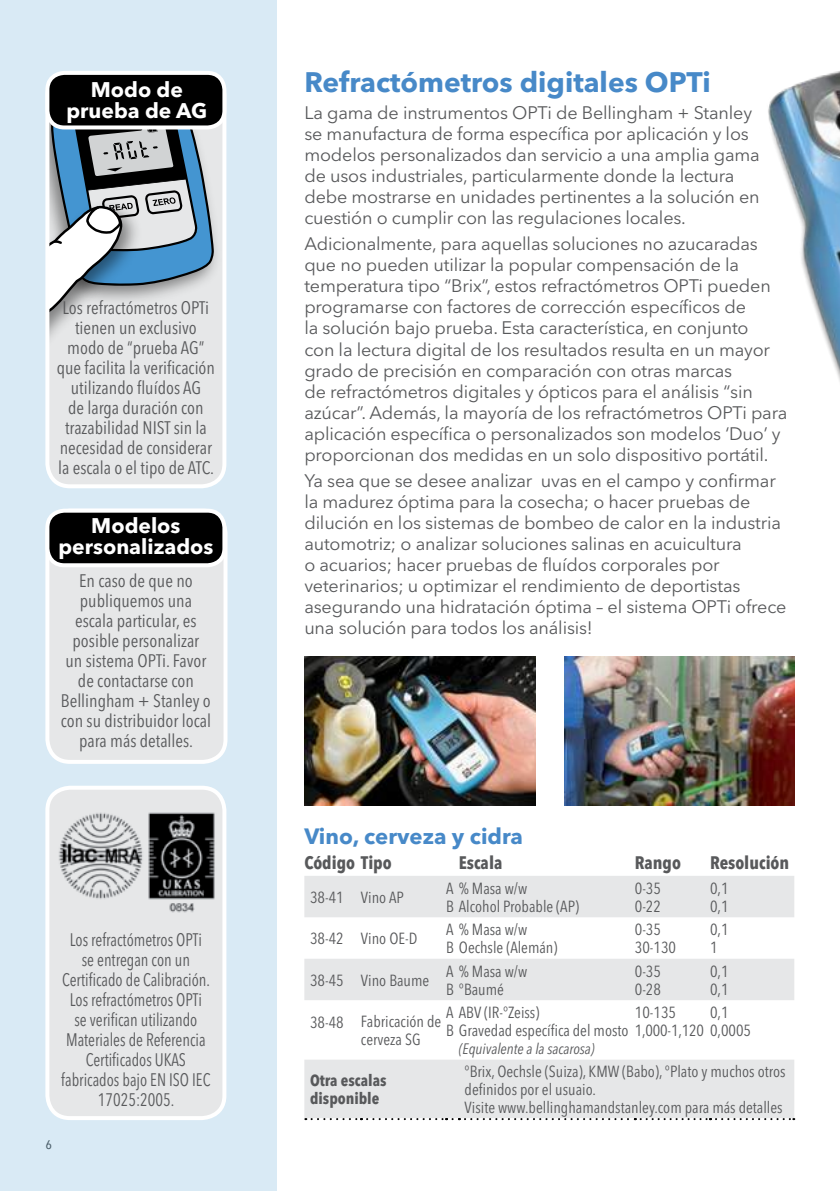
<style>
.page{position:relative;width:840px;height:1191px;background:#fff}
.page>*{position:absolute;margin:0;border:0;box-sizing:border-box;transform-origin:0 0}
.t1{font:700 28px "Avenir Next LT Pro";color:#4789c8}
.t2{font:700 22px "Avenir Next LT Pro";color:#4789c8}
.t3{font:700 21px/21px "Avenir Next LT Pro";color:#fff;text-align:center}
.t4{font:18px/21px "Avenir Next LT Pro";letter-spacing:-.01em;color:#58595b}
.t5{font:condensed 18px/20px "Avenir Next LT Pro";color:#58595b;text-align:center}
.t6{font:condensed 18px/20px "Avenir Next LT Pro";color:#58595b;text-align:center;scale:.9 1}
.t7{font:700 condensed 18px "Avenir Next LT Pro";color:#58595b}
.t8{font:condensed 16px/18px "Avenir Next LT Pro";color:#58595b}
.t9{font:700 condensed 16px/18px "Avenir Next LT Pro";color:#58595b}
.t10{font:italic condensed 15px "Avenir Next LT Pro";color:#58595b}
</style>
<div class="page">
<img style="left:304px;top:656px;width:231px;height:149px">
<div style="left:0;top:0;width:276px;height:1191px;background:#d9eaf5"></div>
<svg style="left:304px;top:876px;width:489px;height:243px;fill:#e6e7e8"></svg>
<svg style="left:305px;top:1118px;width:488px;height:2px"></svg>
<img style="left:564px;top:656px;width:229px;height:149px">
<img style="left:768px;top:71px;width:71px;height:307px">
<div style="left:47px;top:510px;width:178px;height:252px;background:#e6e7e8;border-radius:23px"></div>
<div style="left:45px;top:508px;width:182px;height:256px;border:4px solid #fff;border-radius:23px"></div>
<div style="left:47px;top:510px;width:177px;height:55px;background:#000;border-radius:17px"></div>
<div style="left:45px;top:508px;width:181px;height:59px;border:4px solid #fff;border-radius:17px"></div>
<div style="left:47px;top:73px;width:177px;height:413px;background:#e6e7e8;border-radius:23px"></div>
<svg style="left:50px;top:76px;width:164px;height:261px"></svg>
<div style="left:45px;top:71px;width:181px;height:417px;border:4px solid #fff;border-radius:23px"></div>
<div style="left:47px;top:73px;width:177px;height:54px;background:#000;border-radius:17px"></div>
<div style="left:45px;top:71px;width:181px;height:58px;border:4px solid #fff;border-radius:17px"></div>
<div style="left:47px;top:787px;width:177px;height:331px;background:#e6e7e8;border-radius:23px"></div>
<div style="left:45px;top:785px;width:181px;height:335px;border:4px solid #fff;border-radius:23px"></div>
<img style="left:59px;top:812px;width:156px;height:101px">
<p class="t3" style="left:66px;top:79px;width:142px">Modo de prueba de AG</p>
<p class="t5" style="left:57px;top:297px;width:160px">Los refractómetros OPTi tienen un exclusivo modo de “prueba AG” que facilita la verificación utilizando fluídos AG<br>de larga duración con trazabilidad NIST sin la necesidad de considerar la escala o el tipo de ATC.</p>
<p class="t3" style="left:58px;top:515px;width:156px">Modelos personalizados</p>
<p class="t5" style="left:61px;top:570px;width:152px">En caso de que no publiquemos una escala particular, es posible personalizar<br>un sistema OPTi. Favor de contactarse con<br>Bellingham + Stanley o con su distribuidor local para más detalles.</p>
<p class="t6" style="left:61px;top:929px;width:167px">Los refractómetros OPTi<br>se entregan con un<br>Certificado de Calibración.<br>Los refractómetros OPTi<br>se verifican utilizando<br>Materiales de Referencia<br>Certificados UKAS fabricados bajo EN ISO IEC<br>17025:2005.</p>
<p class="t8" style="left:45px;top:1134px;width:8px">6</p>
<h1 class="t1" style="left:304px;top:65px;width:407px">Refractómetros digitales OPTi</h1>
<p class="t4" style="left:304px;top:102px;width:456px">La gama de instrumentos OPTi de Bellingham + Stanley se manufactura de forma específica por aplicación y los modelos personalizados dan servicio a una amplia gama de usos industriales, particularmente donde la lectura debe mostrarse en unidades pertinentes a la solución en cuestión o cumplir con las regulaciones locales.</p>
<p class="t4" style="left:304px;top:234px;width:484px">Adicionalmente, para aquellas soluciones no azucaradas que no pueden utilizar la popular compensación de la temperatura tipo “Brix”, estos refractómetros OPTi pueden programarse con factores de corrección específicos de<br>la solución bajo prueba. Esta característica, en conjunto<br>con la lectura digital de los resultados resulta en un mayor grado de precisión en comparación con otras marcas<br>de refractómetros digitales y ópticos para el análisis “sin azúcar”. Además, la mayoría de los refractómetros OPTi para aplicación específica o personalizados son modelos ‘Duo’ y proporcionan dos medidas en un solo dispositivo portátil.</p>
<p class="t4" style="left:304px;top:470px;width:483px">Ya sea que se desee analizar uvas en el campo y confirmar la madurez óptima para la cosecha; o hacer pruebas de dilución en los sistemas de bombeo de calor en la industria automotriz; o analizar soluciones salinas en acuicultura<br>o acuarios; hacer pruebas de fluídos corporales por veterinarios; u optimizar el rendimiento de deportistas asegurando una hidratación óptima – el sistema OPTi ofrece una solución para todos los análisis!</p>
<p class="t2" style="left:304px;top:822px;width:220px">Vino, cerveza y cidra</p>
<p class="t7" style="left:304px;top:851px;width:89px">Código Tipo</p>
<p class="t7" style="left:458px;top:851px;width:45px">Escala</p>
<p class="t7" style="left:634px;top:851px;width:48px">Rango</p>
<p class="t7" style="left:709px;top:851px;width:81px">Resolución</p>
<p class="t8" style="left:310px;top:888px;width:95px">38-41 Vino AP</p>
<p class="t8" style="left:446px;top:879px;width:134px">A % Masa w/w<br>B Alcohol Probable (AP)</p>
<p class="t8" style="left:634px;top:879px;width:28px">0-35<br>0-22</p>
<p class="t8" style="left:709px;top:879px;width:20px">0,1<br>0,1</p>
<p class="t8" style="left:310px;top:929px;width:109px">38-42 Vino OE-D</p>
<p class="t8" style="left:446px;top:920px;width:113px">A % Masa w/w<br>B Oechsle (Alemán)</p>
<p class="t8" style="left:634px;top:920px;width:43px">0-35<br>30-130</p>
<p class="t8" style="left:709px;top:920px;width:20px">0,1<br>1</p>
<p class="t8" style="left:310px;top:971px;width:121px">38-45 Vino Baume</p>
<p class="t8" style="left:446px;top:962px;width:83px">A % Masa w/w<br>B °Baumé</p>
<p class="t8" style="left:634px;top:962px;width:28px">0-35<br>0-28</p>
<p class="t8" style="left:709px;top:962px;width:20px">0,1<br>0,1</p>
<p class="t8" style="left:361px;top:1012px;width:82px;text-indent:-51px">38-48 Fabricación de cerveza SG</p>
<p class="t8" style="left:446px;top:1003px;width:306px">A ABV (IR-°Zeiss)<br>B Gravedad específica del mosto 1,000-1,120 0,0005</p>
<p class="t10" style="left:458px;top:1039px;width:137px">(Equivalente a la sacarosa)</p>
<p class="t8" style="left:634px;top:1003px;width:43px">10-135</p>
<p class="t8" style="left:709px;top:1003px;width:20px">0,1</p>
<p class="t9" style="left:310px;top:1071px;width:78px">Otra escalas disponible</p>
<p class="t8" style="left:464px;top:1062px;width:322px">°Brix, Oechsle (Suiza), KMW (Babo), °Plato y muchos otros definidos por el usuaio.<br>Visite www.bellinghamandstanley.com para más detalles</p>
</div>
